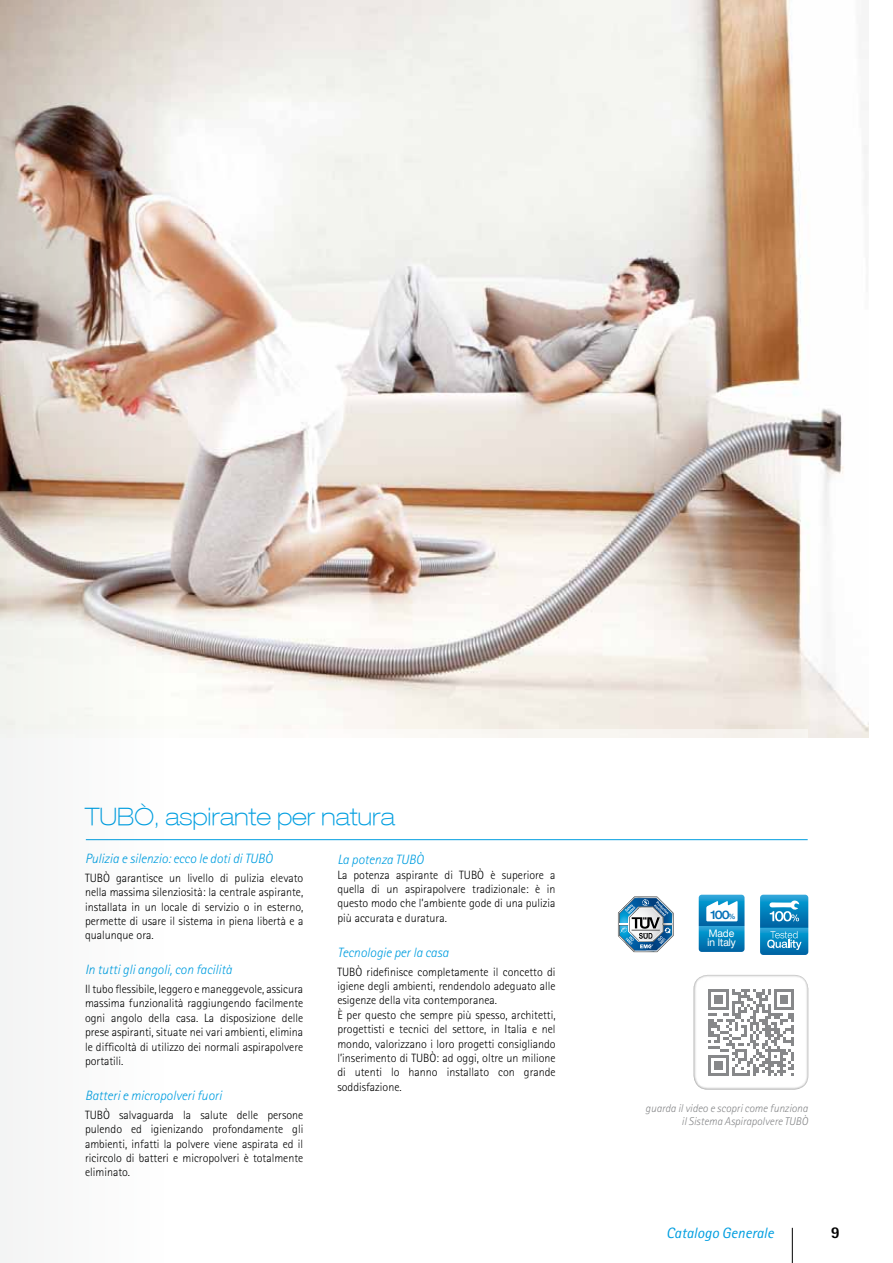
<style>
.page{position:relative;width:893px;height:1263px;background:#fff}
.page>*{position:absolute;margin:0;border:0;box-sizing:border-box;transform-origin:0 0}
.t1{font:100 expanded 24px "Helvetica Neue LT";color:#009ee0}
.t2{font:800 16.5px "Rotis Sans Serif Std";color:#000}
.t3{font:italic 15px "Rotis Sans Serif Std";color:#009ee0}
.t4{font:italic 300 13.5px "Rotis Sans Serif Std";color:#009ee0}
.t5{font:300 12px/14.4px "Rotis Sans Serif Std";color:#000;text-align:justify}
.t6{font:500 expanded 12px "Helvetica Neue LT Std";color:#0070b8;scale:.9 1}
.t7{font:italic 300 11.25px/13.5px "Rotis Sans Serif Std";color:#87888a;text-align:right}
.t8{font:expanded 10.5px/9px "Helvetica Neue LT Std";color:#fff;scale:.82 1}
.s1{font-size:7.5px}
</style>
<div class="page">
<img style="left:255px;top:0;width:614px;height:738px">
<hr style="left:86px;top:839px;width:722px;height:1px;background:#009ee0">
<svg style="left:618px;top:897px;width:55px;height:55px"></svg>
<div style="left:0;top:729px;width:808px;height:9px;background:#f8f6f1"></div>
<svg style="left:699px;top:895px;width:45px;height:57px"></svg>
<svg style="left:760px;top:895px;width:48px;height:60px;background:#2f96c7"></svg>
<div style="left:692px;top:972px;width:117px;height:119px;background:#000;opacity:.75"></div>
<svg style="left:708px;top:989px;width:86px;height:86px"></svg>
<hr style="left:792px;top:1228px;width:1px;height:35px;background:#000">
<svg style="left:0;top:0;width:255px;height:1263px"></svg>
<h1 class="t1" style="left:85px;top:803px;width:311px">TUBÒ, aspirante per natura</h1>
<p class="t4" style="left:85px;top:851px;width:189px">Pulizia e silenzio: ecco le doti di TUBÒ</p>
<p class="t5" style="left:85px;top:870px;width:220px">TUBÒ garantisce un livello di pulizia elevato nella massima silenziosità: la centrale aspirante, installata in un locale di servizio o in esterno, permette di usare il sistema in piena libertà e a qualunque ora.</p>
<p class="t4" style="left:85px;top:962px;width:148px">In tutti gli angoli, con facilità</p>
<p class="t5" style="left:85px;top:982px;width:220px">Il tubo flessibile, leggero e maneggevole, assicura massima funzionalità raggiungendo facilmente ogni angolo della casa. La disposizione delle prese aspiranti, situate nei vari ambienti, elimina le difficoltà di utilizzo dei normali aspirapolvere portatili.</p>
<p class="t4" style="left:85px;top:1088px;width:138px">Batteri e micropolveri fuori</p>
<p class="t5" style="left:85px;top:1107px;width:220px">TUBÒ salvaguarda la salute delle persone pulendo ed igienizando profondamente gli ambienti, infatti la polvere viene aspirata ed il ricircolo di batteri e micropolveri è totalmente eliminato.</p>
<p class="t4" style="left:337px;top:852px;width:88px">La potenza TUBÒ</p>
<p class="t5" style="left:337px;top:867px;width:220px">La potenza aspirante di TUBÒ è superiore a quella di un aspirapolvere tradizionale: è in questo modo che l’ambiente gode di una pulizia più accurata e duratura.</p>
<p class="t4" style="left:337px;top:944px;width:113px">Tecnologie per la casa</p>
<p class="t5" style="left:337px;top:964px;width:220px;text-align:left">TUBÒ ridefinisce completamente il concetto di igiene degli ambienti, rendendolo adeguato alle esigenze della vita contemporanea.<br>È per questo che sempre più spesso, architetti, progettisti e tecnici del settore, in Italia e nel mondo, valorizzano i loro progetti consigliando l’inserimento di TUBÒ: ad oggi, oltre un milione di utenti lo hanno installato con grande soddisfazione.</p>
<p class="t6" style="left:710px;top:907px;width:29px">100<span class="s1">%</span></p>
<p class="t8" style="left:707px;top:928px;width:36px">Made in Italy</p>
<p class="t7" style="left:645px;top:1101px;width:164px">guarda il video e scopri come funziona il Sistema Aspirapolvere TUBÒ</p>
<p class="t3" style="left:666px;top:1224px;width:109px">Catalogo Generale</p>
<h2 class="t2" style="left:831px;top:1222px;width:11px">9</h2>
</div>
